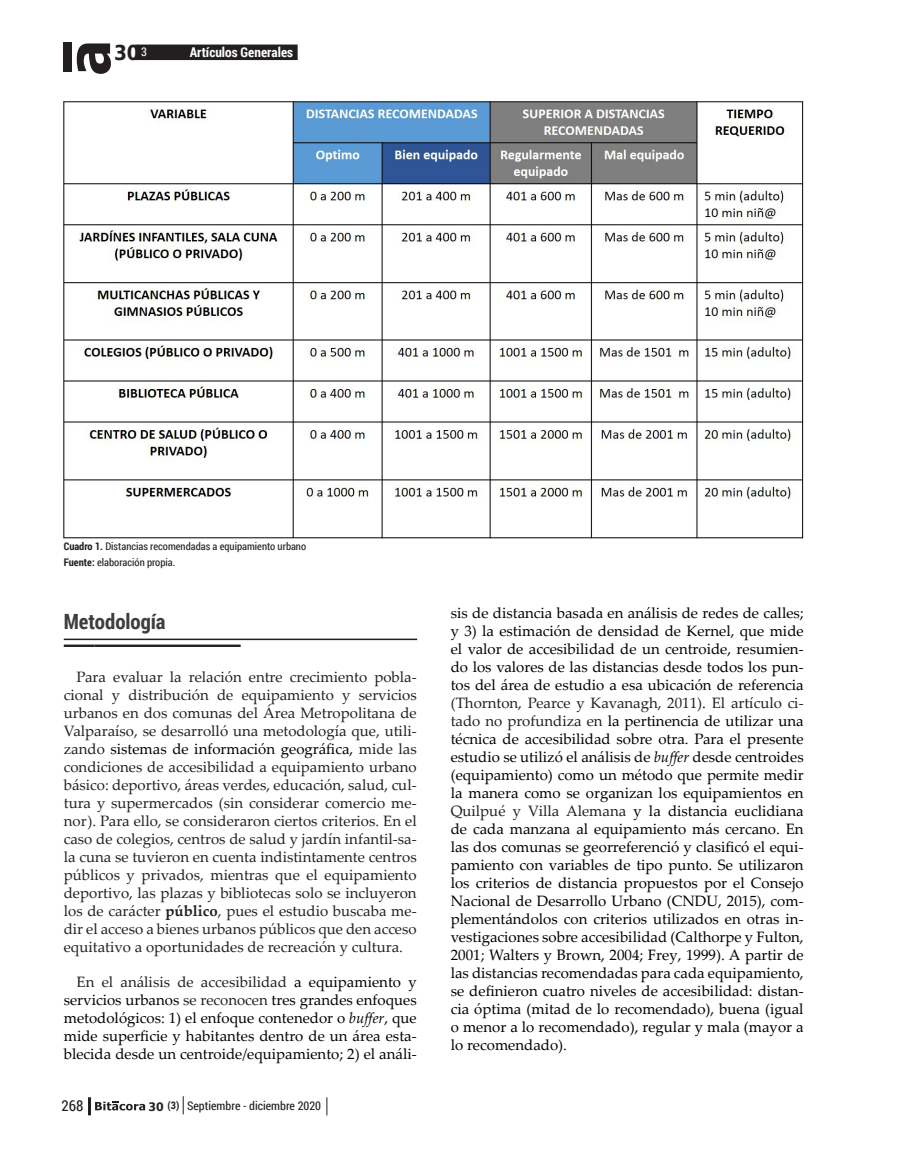
<style>
.page{position:relative;width:910px;height:1166px;background:#fff}
.page>*{position:absolute;margin:0;border:0;box-sizing:border-box;transform-origin:0 0}
.SubTITULO{font:700 21px "Roboto Condensed";letter-spacing:-.005em;color:#3e3e3f}
.t1{font:700 20.7px "DejaVu Sans Condensed";color:#231f20}
.CorridoGRAL{font:15px/18px "Palatino Linotype";color:#000;text-align:justify}
.CorridoGRAL-2{font:15px/18px "Palatino Linotype";color:#231f20;text-align:justify}
.t2{font:15px "Roboto Condensed";color:#231f20}
.t3{font:700 13.5px "Roboto Condensed";color:#fff}
.t4{font:12px "Roboto Condensed";color:#231f20}
.t5{font:12px "Roboto Condensed";color:#fff}
.Foot_Image{font:10.5px "Roboto Condensed";color:#231f20}
.s1{font-weight:700}
.s2{color:#000}
.s3{color:#231f20}
.s4{font-style:italic}
.s5{font-family:"DejaVu Sans Condensed";font-weight:700;font-size:11.7px}
.s6{font-weight:700;font-size:10.5px}
</style>
<div class="page">
<div style="left:135px;top:45px;width:163px;height:15px;background:#231f20"></div>
<div style="left:63px;top:43px;width:9px;height:29px;background:#231f20"></div>
<svg style="left:77px;top:43px;width:34px;height:31px"></svg>
<hr style="left:88px;top:1096px;width:3px;height:18px;background:#231f20">
<svg style="left:183px;top:1096px;width:1px;height:17px"></svg>
<svg style="left:95px;top:1101px;width:50px;height:9px"></svg>
<svg style="left:327px;top:1097px;width:1px;height:18px"></svg>
<hr style="left:64px;top:638px;width:353px;height:2px;background:#231f20">
<hr style="left:95px;top:644px;width:146px;height:2px;background:#231f20">
<hr style="left:64px;top:644px;width:31px;height:2px;background:#231f20">
<img style="left:64px;top:101px;width:740px;height:437px">
<h2 class="t1" style="left:114px;top:35px;width:27px">30</h2>
<p class="t3" style="left:190px;top:43px;width:105px">Artículos Generales</p>
<p class="t5" style="left:141px;top:44px;width:7px">3</p>
<p class="Foot_Image" style="left:64px;top:538px;width:244px"><span class="s1">Cuadro 1.</span> Distancias recomendadas a equipamiento urbano</p>
<p class="Foot_Image" style="left:64px;top:555px;width:113px"><span class="s1">Fuente:</span> elaboración propia.</p>
<p class="SubTITULO" style="left:64px;top:606px;width:103px">Metodología</p>
<p class="CorridoGRAL-2" style="left:64px;top:667px;width:354px;text-indent:13px">Para evaluar la relación entre crecimiento pobla&shy;cional y distribución de equipamiento y servicios urbanos en dos comunas del Área Metropolitana de Valparaíso, se desarrolló una metodología que, utili&shy;zando <span class="s2">sistemas de información geográfica,</span> mide las condiciones de accesibilidad a equipamiento urbano básico: deportivo, áreas verdes, educación, salud, cul&shy;tura y supermercados (sin considerar comercio me&shy;nor). Para ello, se consideraron ciertos criterios. En el caso de colegios, centros de salud y jardín infantil-sa&shy;la cuna se tuvieron en cuenta indistintamente centros públicos y privados, mientras que el equipamiento deportivo, las plazas y bibliotecas solo se incluyeron los de carácter <span class="s1">público</span>, pues el estudio buscaba me&shy;dir el acceso a bienes urbanos públicos que den acceso equitativo a oportunidades de recreación y cultura.</p>
<p class="CorridoGRAL" style="left:64px;top:972px;width:354px;text-indent:13px"><span class="s3">En el análisis de accesibilidad</span> a equipamiento y servicios urbanos <span class="s3">se reconocen</span> tres grandes enfoques metodológicos: 1) el enfoque contenedor o <span class="s4">buffer</span>, que mide superficie y habitantes dentro de un área esta&shy;blecida desde un centroide/equipamiento; 2) el análi-</p>
<p class="t2" style="left:62px;top:1095px;width:23px">268</p>
<p class="t4" style="left:149px;top:1096px;width:174px"><span class="s5">30</span> <span class="s6">(3)</span> Septiembre - diciembre 2020</p>
<p class="CorridoGRAL" style="left:451px;top:603px;width:354px">sis de distancia basada en análisis de redes de calles; y 3) la estimación de densidad de Kernel, que mide el valor de accesibilidad de un centroide, resumien&shy;do los valores de las distancias desde todos los pun&shy;tos del área de estudio a esa ubicación de referencia <span class="s3">(Thornton, Pearce y Kavanagh, 2011)</span>. <span class="s3">El artículo ci&shy;tado no profundiza en</span> la pertinencia de utilizar una técnica de accesibilidad sobre otra. Para el presente estudio se utilizó el análisis de <span class="s4">buffer</span> desde centroides (equipamiento) como un método que permite medir la manera como se organizan los equipamientos en <span class="s3">Quilpué y Villa Alemana</span> y la distancia euclidiana de cada manzana al equipamiento más cercano. En las dos comunas se georreferenció y clasificó el equi&shy;pamiento con variables de tipo punto. Se utilizaron los criterios de distancia propuestos por el Consejo Nacional de Desarrollo Urbano (CNDU, 2015), com&shy;plementándolos con criterios utilizados en otras in&shy;vestigaciones sobre accesibilidad (Calthorpe y Fulton, 2001; Walters y Brown, 2004; Frey, 1999). A partir de las distancias recomendadas para cada equipamiento, se definieron cuatro niveles de accesibilidad: distan&shy;cia óptima (mitad de lo recomendado), buena (igual o menor a lo recomendado), regular y mala (mayor a lo recomendado).</p>
</div>
